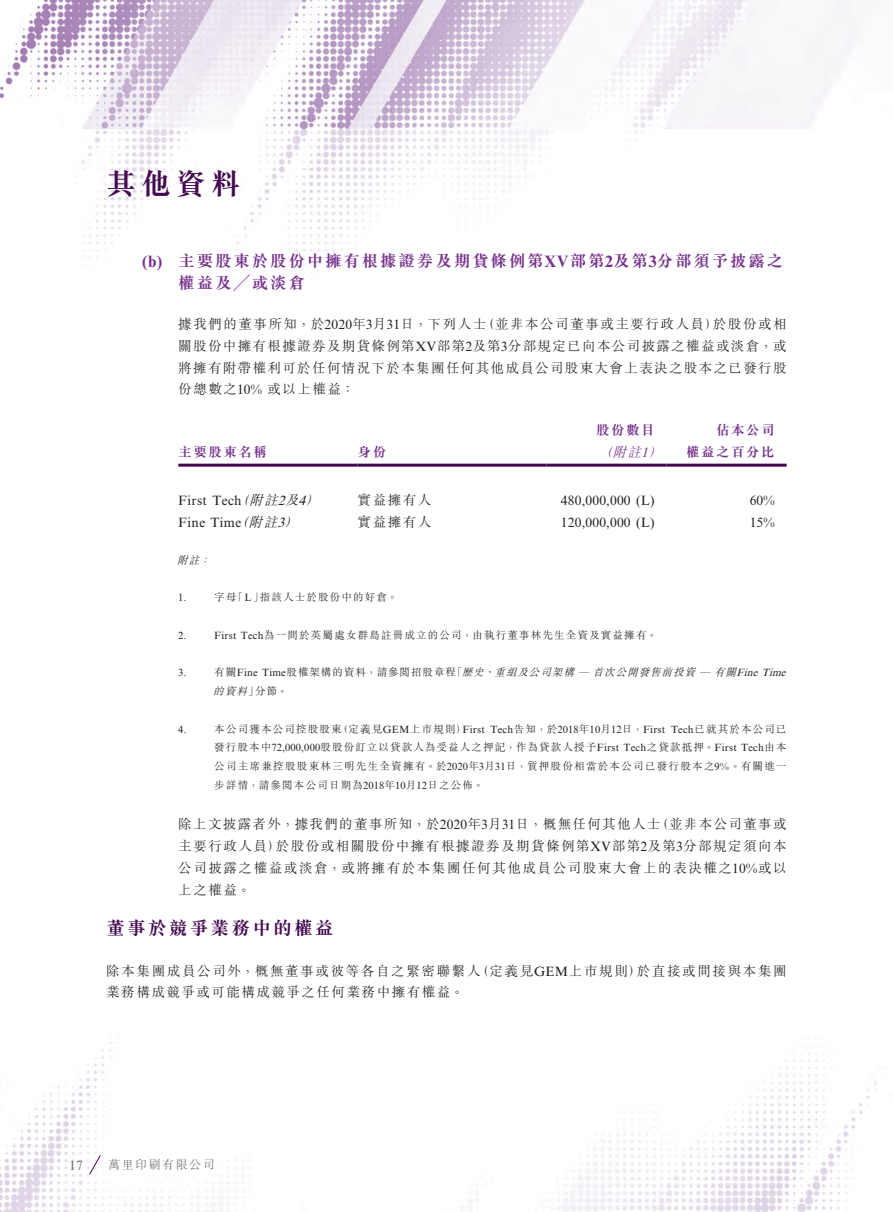
<style>
.page{position:relative;width:893px;height:1212px;background:#fff}
.page>*{position:absolute;margin:0;border:0;box-sizing:border-box;transform-origin:0 0}
.t1{font:700 30px "M Sung HK";color:#440951}
._03_H1{font:700 18.75px "M Sung HK";letter-spacing:.11em;color:#440951}
._04___H2{font:700 16.5px/21.8px "M Sung HK";letter-spacing:.11em;color:#76318b}
._13_____P4{font:300 13.5px/21.8px "M Sung HK";letter-spacing:.115em;color:#231f20;text-align:justify}
._01_Body_Text{font:300 13.5px/21.8px "M Sung HK";letter-spacing:.12em;color:#231f20}
._01_Body_Text-2{font:13.5px "Times New Roman MT Std";letter-spacing:.01em;color:#231f20}
._15_Table_Stub{font:13.5px "Times New Roman MT Std";letter-spacing:.02em;color:#231f20}
._01_Body_Text-3{font:700 13.5px/21.8px "M Sung HK";letter-spacing:.115em;color:#76318b}
._15_Table_Stub-2{font:300 13.5px "M Sung HK";letter-spacing:.115em;color:#231f20}
._15_Table_Stub-3{font:700 13.5px "M Sung HK";letter-spacing:.11em;color:#76318b}
.t2{font:13.5px "Times New Roman MT Std";color:#6c6d70}
.t3{font:300 12px "M Sung HK";letter-spacing:.125em;color:#6c6d70}
._23_______IN4__Note{font:300 10.5px/18.8px "M Sung HK";letter-spacing:.115em;color:#231f20;text-align:justify}
._23_______IN4__Note-2{font:italic 300 10.5px/18.8px "M Sung HK";color:#231f20}
._23_______IN4__Note-3{font:10.5px "Times New Roman MT Std";color:#231f20}
.s1{font-family:"Times New Roman MT Std"}
.s2{font-family:"Times New Roman MT Std";font-weight:400}
.s3{font-weight:300;font-style:italic}
.s4{font-family:"Times New Roman MT Std";font-weight:400;font-style:italic}
.s5{font-family:"M Sung HK";font-weight:300;font-style:italic}
.s6{font-style:italic}
.s7{font-style:normal}
.s8{font-family:"Times New Roman MT Std";font-weight:400;font-style:normal}
</style>
<div class="page">
<img style="left:0;top:0;width:884px;height:1212px">
<svg style="left:89px;top:1154px;width:12px;height:21px"></svg>
<hr style="left:178px;top:464px;width:180px;height:3px;background:#440951">
<hr style="left:358px;top:464px;width:189px;height:3px;background:#440951">
<hr style="left:547px;top:464px;width:120px;height:3px;background:#440951">
<hr style="left:667px;top:464px;width:120px;height:3px;background:#440951">
<h1 class="t1" style="left:106px;top:169px;width:136px">其他資料</h1>
<p class="_04___H2" style="left:178px;top:250px;width:607px;text-indent:-36px"><span class="s1">(b)</span> 主要股東於股份中擁有根據證券及期貨條例第<span class="s1">XV</span>部第<span class="s1">2</span>及第<span class="s1">3</span>分部須予披露之權益及╱或淡倉</p>
<p class="_13_____P4" style="left:178px;top:312px;width:610px">據我們的董事所知，於<span class="s2">2020</span>年<span class="s2">3</span>月<span class="s2">31</span>日，下列人士（並非本公司董事或主要行政人員）於股份或相關股份中擁有根據證券及期貨條例第<span class="s2">XV</span>部第<span class="s2">2</span>及第<span class="s2">3</span>分部規定已向本公司披露之權益或淡倉，或將擁有附帶權利可於任何情況下於本集團任何其他成員公司股東大會上表決之股本之已發行股份總數之<span class="s2">10%</span> 或以上權益：</p>
<p class="_15_Table_Stub-3" style="left:178px;top:445px;width:90px">主要股東名稱</p>
<p class="_01_Body_Text-3" style="left:358px;top:441px;width:30px">身份</p>
<p class="_01_Body_Text-3" style="left:596px;top:419px;width:72px">股份數目<span class="s3">（附註</span><span class="s4">1</span><span class="s3">）</span></p>
<p class="_01_Body_Text-3" style="left:686px;top:419px;width:90px;text-align:right">佔本公司<br>權益之百分比</p>
<p class="_15_Table_Stub" style="left:178px;top:493px;width:147px">First Tech<span class="s5">（附註</span><span class="s6">2</span><span class="s5">及</span><span class="s6">4</span><span class="s5">）</span></p>
<p class="_15_Table_Stub-2" style="left:358px;top:491px;width:75px">實益擁有人</p>
<p class="_01_Body_Text-2" style="left:561px;top:493px;width:95px">480,000,000 (L)</p>
<p class="_01_Body_Text-2" style="left:750px;top:493px;width:26px">60%</p>
<p class="_15_Table_Stub" style="left:178px;top:515px;width:126px">Fine Time<span class="s5">（附註</span><span class="s6">3</span><span class="s5">）</span></p>
<p class="_15_Table_Stub-2" style="left:358px;top:513px;width:75px">實益擁有人</p>
<p class="_01_Body_Text-2" style="left:561px;top:515px;width:95px">120,000,000 (L)</p>
<p class="_01_Body_Text-2" style="left:750px;top:515px;width:26px">15%</p>
<p class="_23_______IN4__Note-2" style="left:177px;top:550px;width:38px">附註：</p>
<p class="_23_______IN4__Note-3" style="left:178px;top:592px;width:10px">1.</p>
<p class="_23_______IN4__Note" style="left:214px;top:587px;width:185px">字母「<span class="s2">L</span>」指該人士於股份中的好倉。</p>
<p class="_23_______IN4__Note-3" style="left:178px;top:629px;width:10px">2.</p>
<p class="_23_______IN4__Note" style="left:214px;top:625px;width:444px"><span class="s2">First Tech</span>為一間於英屬處女群島註冊成立的公司，由執行董事林先生全資及實益擁有。</p>
<p class="_23_______IN4__Note-3" style="left:178px;top:667px;width:10px">3.</p>
<p class="_23_______IN4__Note-2" style="left:213px;top:662px;width:577px"><span class="s7">有關</span><span class="s8">Fine Time</span><span class="s7">股權架構的資料，請參閱招股章程「</span>歷史、重組及公司架構 <span class="s2">—</span>首次公開發售前投資 <span class="s2">—</span>有關<span class="s2">Fine Time</span>的資料<span class="s7">」分節。</span></p>
<p class="_23_______IN4__Note-3" style="left:178px;top:723px;width:10px">4.</p>
<p class="_23_______IN4__Note" style="left:214px;top:719px;width:574px">本公司獲本公司控股股東（定義見<span class="s2">GEM</span>上市規則）<span class="s2">First Tech</span>告知，於<span class="s2">2018</span>年<span class="s2">10</span>月<span class="s2">12</span>日，<span class="s2">First Tech</span>已就其於本公司已發行股本中<span class="s2">72,000,000</span>股股份訂立以貸款人為受益人之押記，作為貸款人授予<span class="s2">First Tech</span>之貸款抵押。<span class="s2">First Tech</span>由本公司主席兼控股股東林三明先生全資擁有。於<span class="s2">2020</span>年<span class="s2">3</span>月<span class="s2">31</span>日，質押股份相當於本公司已發行股本之<span class="s2">9%</span>。有關進一步詳情，請參閱本公司日期為<span class="s2">2018</span>年<span class="s2">10</span>月<span class="s2">12</span>日之公佈。</p>
<p class="_13_____P4" style="left:178px;top:812px;width:610px">除上文披露者外，據我們的董事所知，於<span class="s2">2020</span>年<span class="s2">3</span>月<span class="s2">31</span>日，概無任何其他人士（並非本公司董事或主要行政人員）於股份或相關股份中擁有根據證券及期貨條例第<span class="s2">XV</span>部第<span class="s2">2</span>及第<span class="s2">3</span>分部規定須向本公司披露之權益或淡倉，或將擁有於本集團任何其他成員公司股東大會上的表決權之<span class="s2">10%</span>或以上之權益。</p>
<p class="_03_H1" style="left:106px;top:919px;width:229px">董事於競爭業務中的權益</p>
<p class="_01_Body_Text" style="left:106px;top:959px;width:682px">除本集團成員公司外，概無董事或彼等各自之緊密聯繫人（定義見<span class="s2">GEM</span>上市規則）於直接或間接與本集團業務構成競爭或可能構成競爭之任何業務中擁有權益。</p>
<p class="t2" style="left:69px;top:1157px;width:15px">17</p>
<p class="t3" style="left:108px;top:1156px;width:108px">萬里印刷有限公司</p>
</div>
